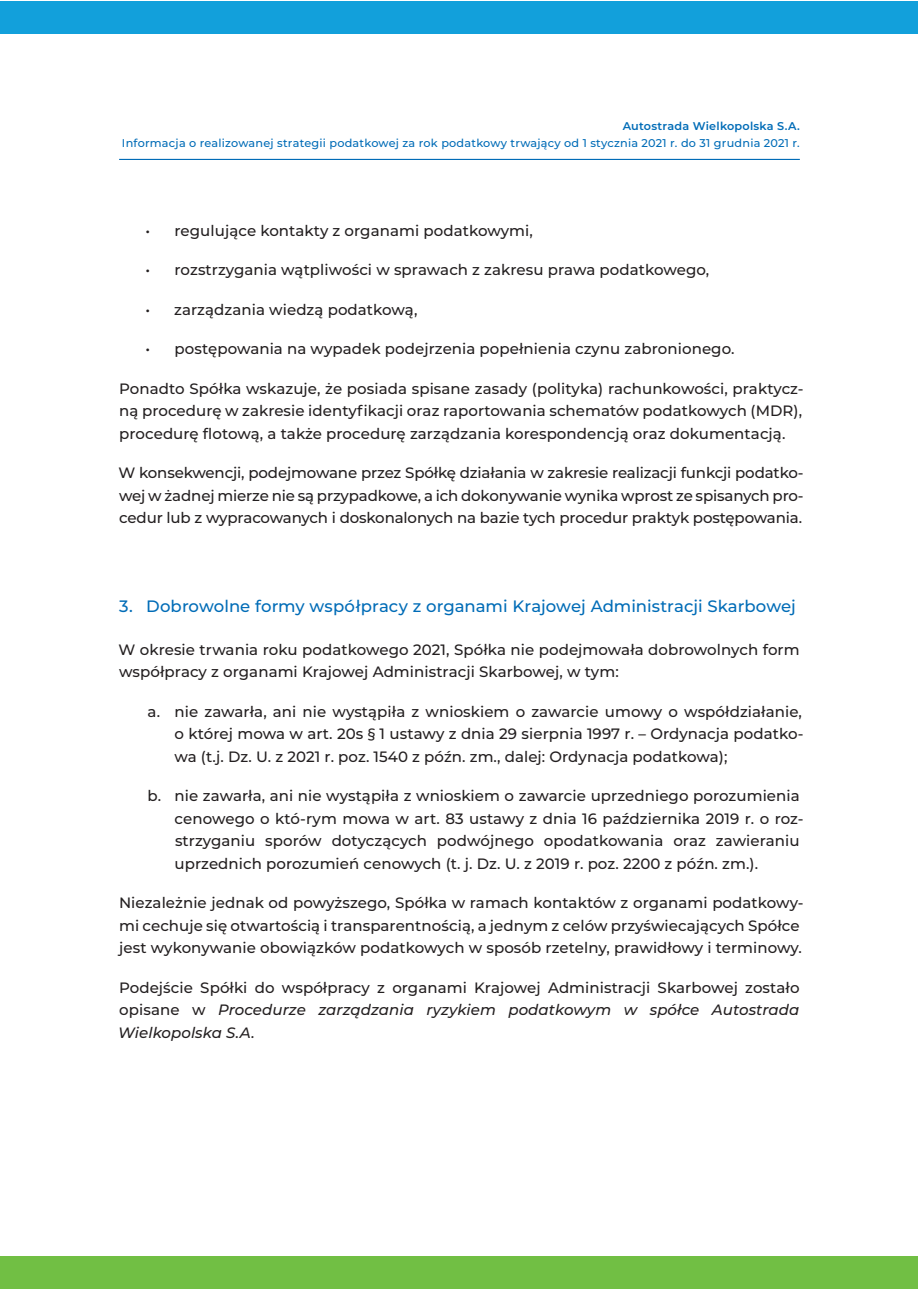
<style>
.page{position:relative;width:919px;height:1289px;background:#fff}
.page>*{position:absolute;margin:0;border:0;box-sizing:border-box;transform-origin:0 0}
.t1{font:500 16.5px "Montserrat";color:#006cb7}
.t2{font:500 15px/22.5px "Montserrat";letter-spacing:.005em;color:#231f20;text-align:justify}
.t3{font:500 11.25px "Montserrat";letter-spacing:.02em;color:#006cb7}
.t4{font:600 11.25px "Montserrat";letter-spacing:.02em;color:#006cb7}
.s1{font-style:italic}
</style>
<div class="page">
<div style="left:0;top:1px;width:918px;height:32px;background:#12a0db"></div>
<div style="left:0;top:1256px;width:918px;height:32px;background:#71bf44"></div>
<hr style="left:119px;top:159px;width:680px;height:1px;background:#006cb7">
<p class="t4" style="left:622px;top:118px;width:178px">Autostrada Wielkopolska S.A.</p>
<p class="t3" style="left:122px;top:135px;width:679px">Informacja o realizowanej strategii podatkowej za rok podatkowy trwający od 1 stycznia 2021 r. do 31 grudnia 2021 r.</p>
<p class="t2" style="left:145px;top:218px;width:389px">• regulujące kontakty z organami podatkowymi,</p>
<p class="t2" style="left:145px;top:258px;width:565px">• rozstrzygania wątpliwości w sprawach z zakresu prawa podatkowego,</p>
<p class="t2" style="left:145px;top:297px;width:273px">• zarządzania wiedzą podatkową,</p>
<p class="t2" style="left:145px;top:337px;width:590px">• postępowania na wypadek podejrzenia popełnienia czynu zabronionego.</p>
<p class="t2" style="left:119px;top:376px;width:686px">Ponadto Spółka wskazuje, że posiada spisane zasady (polityka) rachunkowości, praktycz&shy;ną procedurę w zakresie identyfikacji oraz raportowania schematów podatkowych (MDR), procedurę flotową, a także procedurę zarządzania korespondencją oraz dokumentacją.</p>
<p class="t2" style="left:118px;top:461px;width:686px">W konsekwencji, podejmowane przez Spółkę działania w zakresie realizacji funkcji podatko&shy;wej w żadnej mierze nie są przypadkowe, a ich dokonywanie wynika wprost ze spisanych pro&shy;cedur lub z wypracowanych i doskonalonych na bazie tych procedur praktyk postępowania.</p>
<p class="t1" style="left:119px;top:594px;width:678px">3. Dobrowolne formy współpracy z organami Krajowej Administracji Skarbowej</p>
<p class="t2" style="left:118px;top:637px;width:682px">W okresie trwania roku podatkowego 2021, Spółka nie podejmowała dobrowolnych form współpracy z organami Krajowej Administracji Skarbowej, w tym:</p>
<p class="t2" style="left:174px;top:699px;width:630px;text-indent:-27px">a. nie zawarła, ani nie wystąpiła z wnioskiem o zawarcie umowy o współdziałanie, o której mowa w art. 20s § 1 ustawy z dnia 29 sierpnia 1997 r. – Ordynacja podatko&shy;wa (t.j. Dz. U. z 2021 r. poz. 1540 z późn. zm., dalej: Ordynacja podatkowa);</p>
<p class="t2" style="left:174px;top:784px;width:630px;text-align:left;text-indent:-27px">b. nie zawarła, ani nie wystąpiła z wnioskiem o zawarcie uprzedniego porozumienia cenowego o któ-rym mowa w art. 83 ustawy z dnia 16 października 2019 r. o roz&shy;strzyganiu sporów dotyczących podwójnego opodatkowania oraz zawieraniu uprzednich porozumień cenowych (t. j. Dz. U. z 2019 r. poz. 2200 z późn. zm.).</p>
<p class="t2" style="left:119px;top:891px;width:686px;text-align:left">Niezależnie jednak od powyższego, Spółka w ramach kontaktów z organami podatkowy&shy;mi cechuje się otwartością i transparentnością, a jednym z celów przyświecających Spółce jest wykonywanie obowiązków podatkowych w sposób rzetelny, prawidłowy i terminowy.</p>
<p class="t2" style="left:118px;top:975px;width:683px">Podejście Spółki do współpracy z organami Krajowej Administracji Skarbowej zostało opisane w <span class="s1">Procedurze zarządzania ryzykiem podatkowym w spółce Autostrada Wielkopolska S.A.</span></p>
</div>
